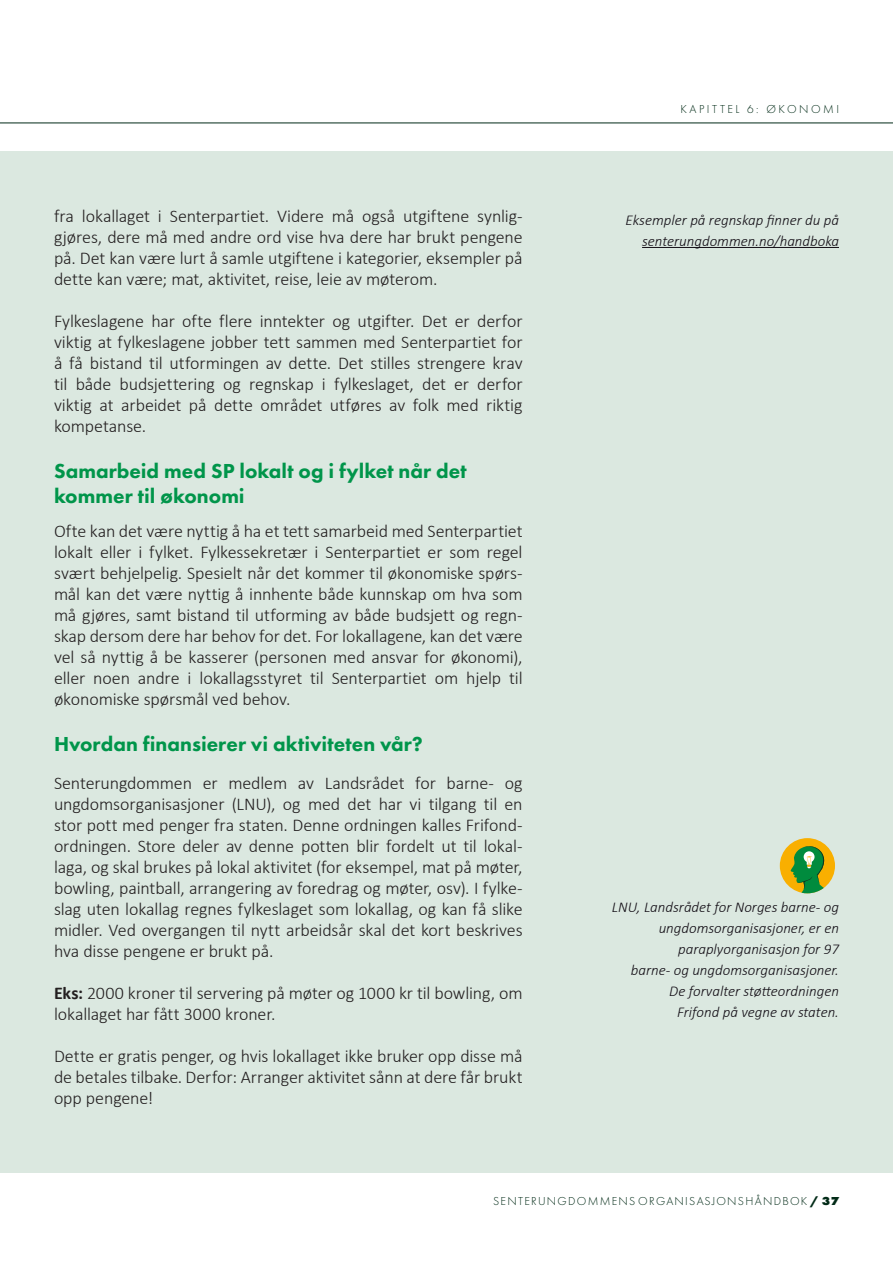
<style>
.page{position:relative;width:893px;height:1263px;background:#fff}
.page>*{position:absolute;margin:0;border:0;box-sizing:border-box;transform-origin:0 0}
.Subsection{font:800 21px/25.2px "Futura PT";color:#00954a}
.Body_Text{font:300 18px/21px "Calibri";letter-spacing:-.005em;color:#231f20;text-align:justify}
.Caption_Text{font:italic 300 15px/21px "Calibri";color:#120d15;text-align:right}
.t1{font:300 12px "Futura PT";letter-spacing:.105em;color:#022b17}
.t2{font:300 12px "Futura PT";letter-spacing:.21em;color:#022b17}
.s1{font-weight:700}
.s2{font-weight:800}
</style>
<div class="page">
<div style="left:0;top:151px;width:893px;height:1021px;background:#dbe8e0"></div>
<hr style="left:0;top:123px;width:893px;height:1px;background:#022b17">
<hr style="left:642px;top:247px;width:197px;height:1px;background:#120d15">
<div style="left:780px;top:838px;width:55px;height:55px;background:#f9af00;border-radius:50%"></div>
<svg style="left:790px;top:844px;width:35px;height:49px"></svg>
<p class="Body_Text" style="left:54px;top:205px;width:470px">fra lokallaget i Senterpartiet. Videre må også utgiftene synlig&shy;gjøres, dere må med andre ord vise hva dere har brukt pengene på. Det kan være lurt å samle utgiftene i kategorier, eksempler på dette kan være; mat, aktivitet, reise, leie av møterom.</p>
<p class="Body_Text" style="left:54px;top:310px;width:470px">Fylkeslagene har ofte flere inntekter og utgifter. Det er derfor viktig at fylkeslagene jobber tett sammen med Senterpartiet for å få bistand til utformingen av dette. Det stilles strengere krav til både budsjettering og regnskap i fylkeslaget, det er derfor viktig at arbeidet på dette området utføres av folk med riktig kompetanse.</p>
<p class="Subsection" style="left:54px;top:458px;width:414px">Samarbeid med SP lokalt og i fylket når det kommer til økonomi</p>
<p class="Body_Text" style="left:54px;top:520px;width:470px">Ofte kan det være nyttig å ha et tett samarbeid med Senterpartiet lokalt eller i fylket. Fylkessekretær i Senterpartiet er som regel svært behjelpelig. Spesielt når det kommer til økonomiske spørs&shy;mål kan det være nyttig å innhente både kunnskap om hva som må gjøres, samt bistand til utforming av både budsjett og regn&shy;skap dersom dere har behov for det. For lokallagene, kan det være vel så nyttig å be kasserer (personen med ansvar for økonomi), eller noen andre i lokallagsstyret til Senterpartiet om hjelp til økonomiske spørsmål ved behov.</p>
<p class="Subsection" style="left:54px;top:731px;width:370px">Hvordan finansierer vi aktiviteten vår?</p>
<p class="Body_Text" style="left:54px;top:772px;width:470px">Senterungdommen er medlem av Landsrådet for barne- og ungdomsorganisasjoner (LNU), og med det har vi tilgang til en stor pott med penger fra staten. Denne ordningen kalles Frifond&shy;ordningen. Store deler av denne potten blir fordelt ut til lokal&shy;laga, og skal brukes på lokal aktivitet (for eksempel, mat på møter, bowling, paintball, arrangering av foredrag og møter, osv). I fylke&shy;slag uten lokallag regnes fylkeslaget som lokallag, og kan få slike midler. Ved overgangen til nytt arbeidsår skal det kort beskrives hva disse pengene er brukt på.</p>
<p class="Body_Text" style="left:54px;top:982px;width:470px"><span class="s1">Eks:</span> 2000 kroner til servering på møter og 1000 kr til bowling, om lokallaget har fått 3000 kroner.</p>
<p class="Body_Text" style="left:54px;top:1045px;width:470px">Dette er gratis penger, og hvis lokallaget ikke bruker opp disse må de betales tilbake. Derfor: Arranger aktivitet sånn at dere får brukt opp pengene!</p>
<p class="t2" style="left:680px;top:102px;width:160px">KAPITTEL 6: ØKONOMI</p>
<p class="Caption_Text" style="left:625px;top:209px;width:215px">Eksempler på regnskap finner du på</p>
<p class="Caption_Text" style="left:642px;top:230px;width:198px">senterungdommen.no/handboka</p>
<p class="Caption_Text" style="left:612px;top:897px;width:229px">LNU, Landsrådet for Norges barne- og ungdomsorganisasjoner, er en paraplyorganisasjon for 97<br>barne- og ungdomsorganisasjoner.<br>De forvalter støtteordningen<br>Frifond på vegne av staten.</p>
<p class="t1" style="left:493px;top:1194px;width:348px">SENTERUNGDOMMENS ORGANISASJONSHÅNDBOK <span class="s2">/ 37</span></p>
</div>
